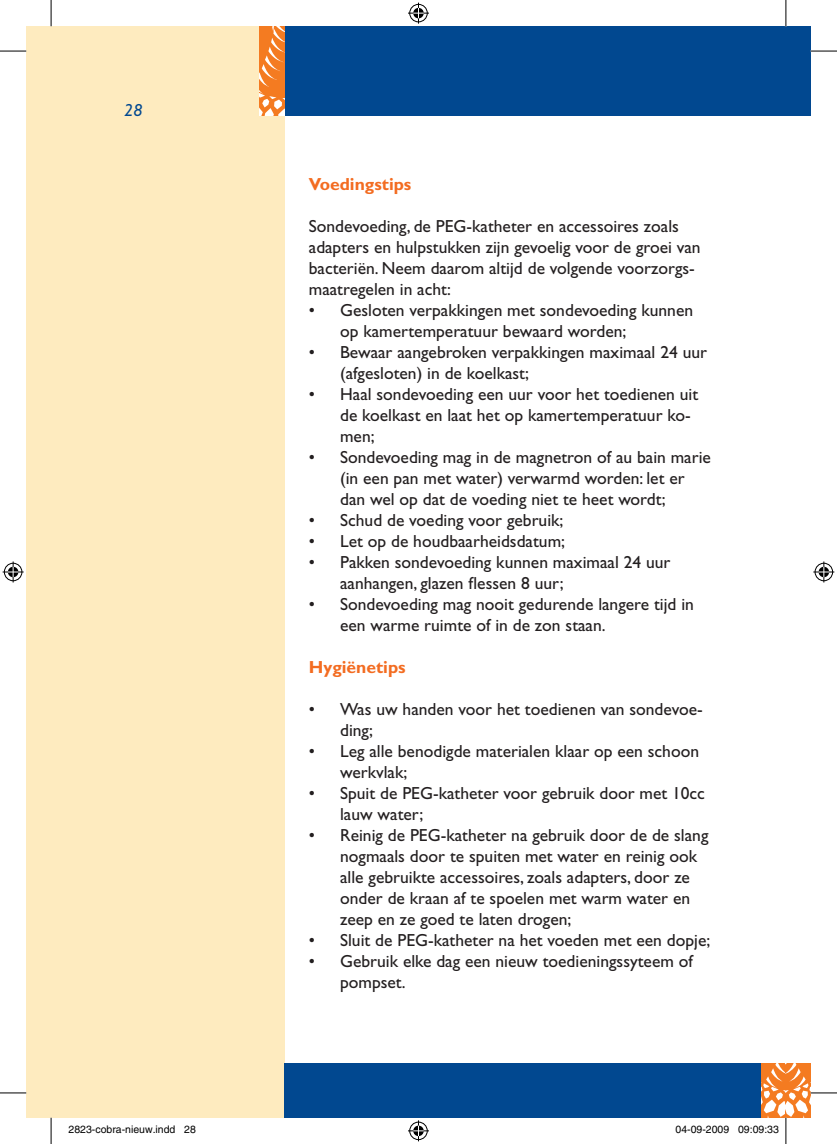
<style>
.page{position:relative;width:837px;height:1144px;background:#fff}
.page>*{position:absolute;margin:0;border:0;box-sizing:border-box;transform-origin:0 0}
.t1{font:17.5px/21px "Gill Sans";color:#231f20}
.t2{font:700 17.5px "Gill Sans";color:#f36c21}
.t3{font:italic 17.5px "Gill Sans";color:#014890}
.t4{font:10.5px "Helvetica";color:#000}
</style>
<div class="page">
<div style="left:284px;top:26px;width:501px;height:90px;background:#014890"></div>
<div style="left:26px;top:26px;width:258px;height:1092px;background:#feebbf"></div>
<div style="left:284px;top:1063px;width:479px;height:55px;background:#014890"></div>
<svg style="left:260px;top:26px;width:24px;height:90px;background:#f59248"></svg>
<div style="left:785px;top:26px;width:25px;height:90px;background:#014890"></div>
<svg style="left:0;top:51px;width:26px;height:1px"></svg>
<svg style="left:810px;top:51px;width:26px;height:1px"></svg>
<svg style="left:0;top:1092px;width:26px;height:1px"></svg>
<svg style="left:51px;top:0;width:1px;height:26px"></svg>
<svg style="left:51px;top:1118px;width:1px;height:26px"></svg>
<svg style="left:785px;top:0;width:1px;height:26px"></svg>
<svg style="left:408px;top:3px;width:21px;height:21px"></svg>
<svg style="left:408px;top:1120px;width:21px;height:21px"></svg>
<svg style="left:3px;top:561px;width:21px;height:21px"></svg>
<svg style="left:813px;top:561px;width:21px;height:21px"></svg>
<div style="left:675px;top:1126px;width:6px;height:8px;border:1px solid #fff;border-radius:50%"></div>
<svg style="left:676px;top:1126px;width:5px;height:8px"></svg>
<div style="left:737px;top:1126px;width:6px;height:8px;border:1px solid #fff;border-radius:50%"></div>
<svg style="left:738px;top:1063px;width:98px;height:81px"></svg>
<p class="t3" style="left:124px;top:100px;width:19px">28</p>
<p class="t2" style="left:309px;top:173px;width:104px">Voedingstips</p>
<p class="t1" style="left:309px;top:215px;width:393px">Sondevoeding, de PEG-katheter en accessoires zoals adapters en hulpstukken zijn gevoelig voor de groei van bacteriën. Neem daarom altijd de volgende voorzorgs&shy;maatregelen in acht:</p>
<p class="t1" style="left:340px;top:299px;width:354px;text-indent:-31px">• Gesloten verpakkingen met sondevoeding kunnen op kamertemperatuur bewaard worden;</p>
<p class="t1" style="left:340px;top:341px;width:368px;text-indent:-31px">• Bewaar aangebroken verpakkingen maximaal 24 uur (afgesloten) in de koelkast;</p>
<p class="t1" style="left:340px;top:383px;width:359px;text-indent:-31px">• Haal sondevoeding een uur voor het toedienen uit de koelkast en laat het op kamertemperatuur ko&shy;men;</p>
<p class="t1" style="left:340px;top:446px;width:372px;text-indent:-31px">• Sondevoeding mag in de magnetron of au bain marie (in een pan met water) verwarmd worden: let er dan wel op dat de voeding niet te heet wordt;</p>
<p class="t1" style="left:309px;top:509px;width:256px">• Schud de voeding voor gebruik;</p>
<p class="t1" style="left:309px;top:530px;width:257px">• Let op de houdbaarheidsdatum;</p>
<p class="t1" style="left:340px;top:551px;width:332px;text-indent:-31px">• Pakken sondevoeding kunnen maximaal 24 uur aanhangen, glazen flessen 8 uur;</p>
<p class="t1" style="left:340px;top:593px;width:355px;text-indent:-31px">• Sondevoeding mag nooit gedurende langere tijd in een warme ruimte of in de zon staan.</p>
<p class="t2" style="left:309px;top:656px;width:98px">Hygiënetips</p>
<p class="t1" style="left:340px;top:698px;width:364px;text-indent:-31px">• Was uw handen voor het toedienen van sondevoe&shy;ding;</p>
<p class="t1" style="left:340px;top:740px;width:360px;text-indent:-31px">• Leg alle benodigde materialen klaar op een schoon werkvlak;</p>
<p class="t1" style="left:340px;top:782px;width:366px;text-indent:-31px">• Spuit de PEG-katheter voor gebruik door met 10cc lauw water;</p>
<p class="t1" style="left:340px;top:824px;width:370px;text-indent:-31px">• Reinig de PEG-katheter na gebruik door de de slang nogmaals door te spuiten met water en reinig ook alle gebruikte accessoires, zoals adapters, door ze onder de kraan af te spoelen met warm water en zeep en ze goed te laten drogen;</p>
<p class="t1" style="left:309px;top:929px;width:403px">• Sluit de PEG-katheter na het voeden met een dopje;</p>
<p class="t1" style="left:340px;top:950px;width:354px;text-indent:-31px">• Gebruik elke dag een nieuw toedieningssyteem of pompset.</p>
<p class="t4" style="left:69px;top:1124px;width:129px">2823-cobra-nieuw.indd 28</p>
<p class="t4" style="left:675px;top:1124px;width:105px">04-09-2009 09:09:33</p>
</div>
